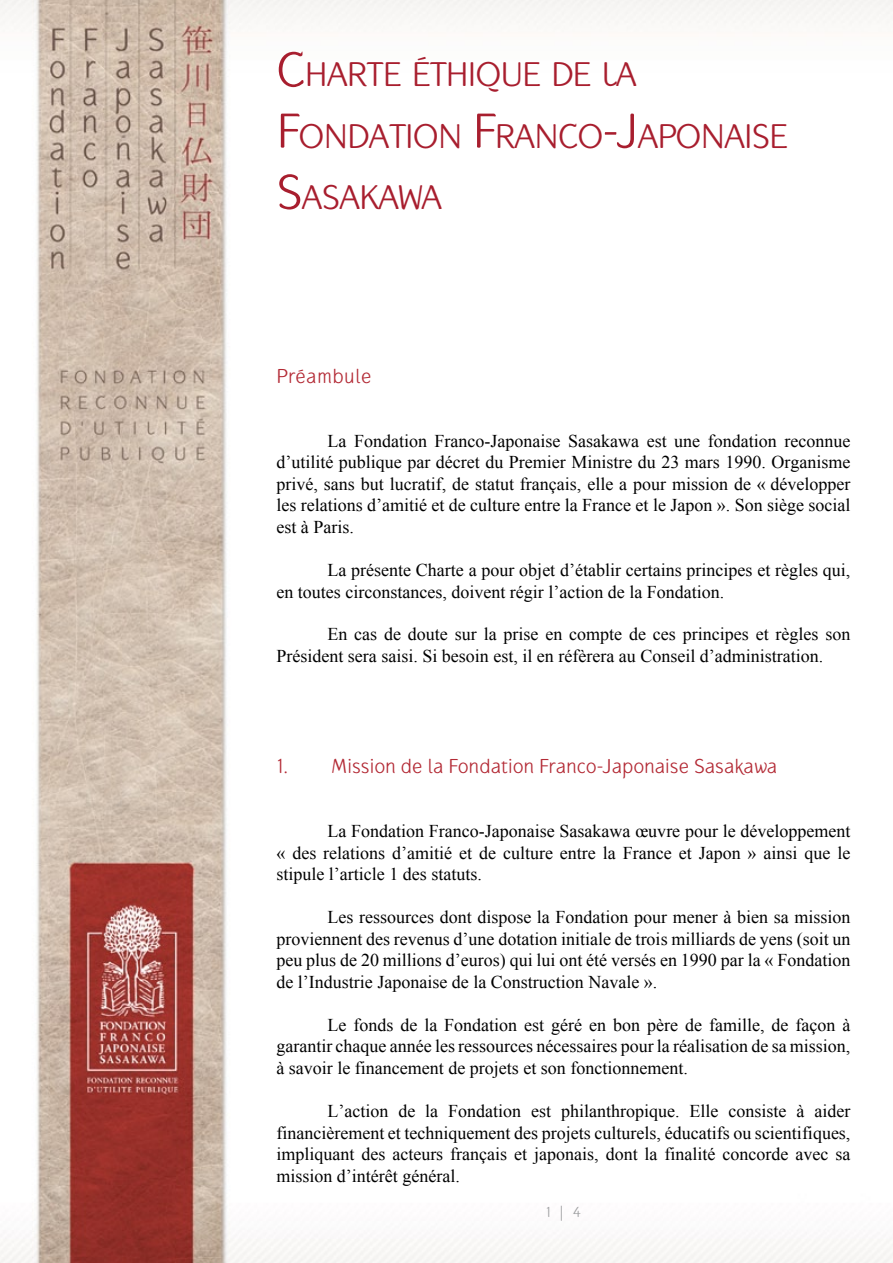
<style>
.page{position:relative;width:893px;height:1263px;background:#fff}
.page>*{position:absolute;margin:0;border:0;box-sizing:border-box;transform-origin:0 0}
.t1{font:35.7px/61.2px "Gauntlet Classic";letter-spacing:-.03em;color:#a81e2e}
.t2{font:21px "Gauntlet Classic";color:#b32a35}
.t3{font:21px "Gauntlet Classic";letter-spacing:.02em;color:#b32a35}
.t4{font:18px/21.6px "Times New Roman";color:#000;text-align:justify}
.t5{font:15px "Gauntlet Classic";color:#9c9d9f}
.s1{font-size:51px}
</style>
<div class="page">
<img style="left:0;top:0;width:893px;height:1263px">
<svg style="left:547px;top:1206px;width:2px;height:11px"></svg>
<h1 class="t1" style="left:276px;top:44px;width:513px"><span class="s1">C</span>harte éthique de la<br><span class="s1">F</span>ondation <span class="s1">F</span>ranco<span class="s1">-J</span>aponaise<br><span class="s1">S</span>asakawa</h1>
<p class="t3" style="left:276px;top:363px;width:97px">Préambule</p>
<p class="t4" style="left:276px;top:430px;width:576px;text-indent:51px">La Fondation Franco-Japonaise Sasakawa est une fondation reconnue d’utilité publique par décret du Premier Ministre du 23 mars 1990. Organisme privé, sans but lucratif, de statut français, elle a pour mission de « développer les relations d’amitié et de culture entre la France et le Japon ». Son siège social est à Paris.</p>
<p class="t4" style="left:276px;top:559px;width:576px;text-indent:51px">La présente Charte a pour objet d’établir certains principes et règles qui, en toutes circonstances, doivent régir l’action de la Fondation.</p>
<p class="t4" style="left:276px;top:623px;width:575px;text-indent:51px">En cas de doute sur la prise en compte de ces principes et règles son<br>Président sera saisi. Si besoin est, il en réfèrera au Conseil d’administration.</p>
<p class="t2" style="left:276px;top:754px;width:502px">1 . Mission de la Fondation Franco-Japonaise Sasakawa</p>
<p class="t4" style="left:276px;top:820px;width:576px;text-indent:51px">La Fondation Franco-Japonaise Sasakawa œuvre pour le développement « des relations d’amitié et de culture entre la France et Japon » ainsi que le stipule l’article 1 des statuts.</p>
<p class="t4" style="left:276px;top:906px;width:576px;text-indent:51px">Les ressources dont dispose la Fondation pour mener à bien sa mission proviennent des revenus d’une dotation initiale de trois milliards de yens (soit un peu plus de 20 millions d’euros) qui lui ont été versés en 1990 par la « Fondation de l’Industrie Japonaise de la Construction Navale ».</p>
<p class="t4" style="left:276px;top:1014px;width:575px;text-indent:51px">Le fonds de la Fondation est géré en bon père de famille, de façon à garantir chaque année les ressources nécessaires pour la réalisation de sa mission, à savoir le financement de projets et son fonctionnement.</p>
<p class="t4" style="left:276px;top:1100px;width:576px;text-indent:51px">L’action de la Fondation est philanthropique. Elle consiste à aider financièrement et techniquement des projets culturels, éducatifs ou scientifiques, impliquant des acteurs français et japonais, dont la finalité concorde avec sa mission d’intérêt général.</p>
<p class="t5" style="left:558px;top:1203px;width:25px">| 4</p>
</div>
